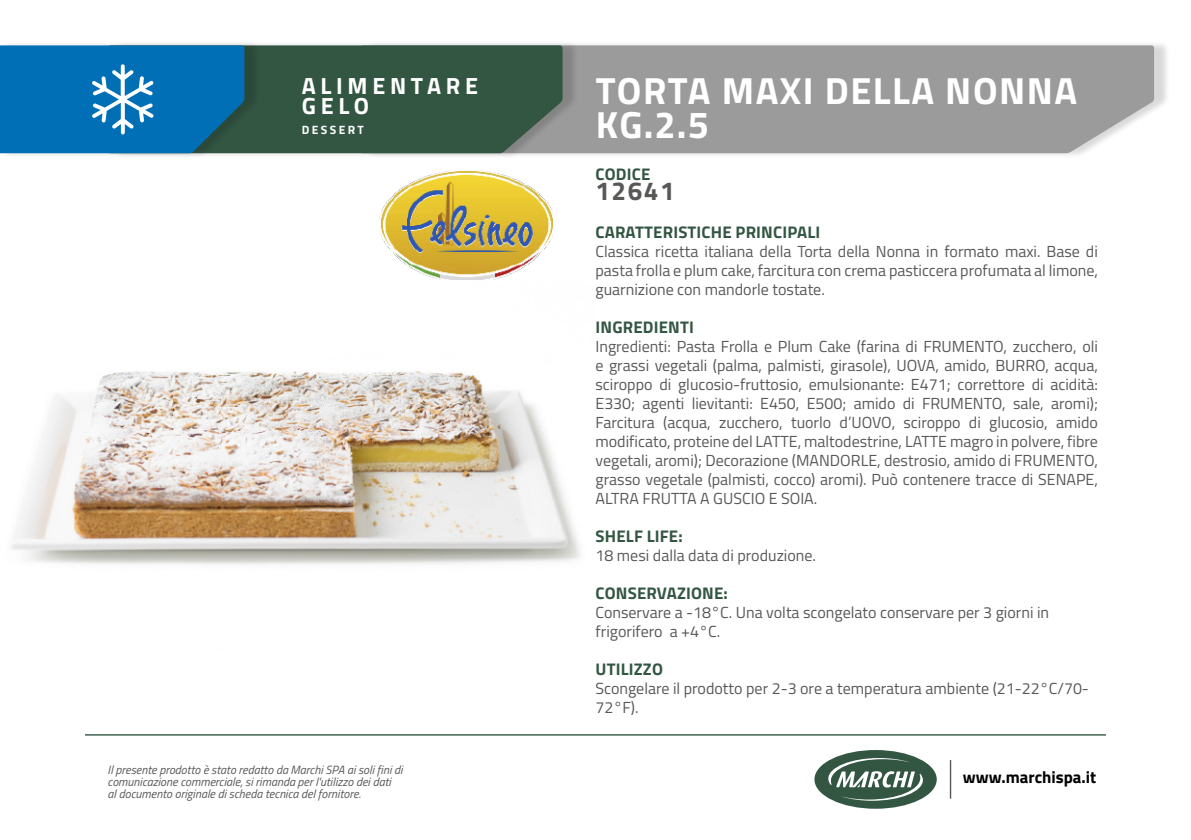
<style>
.page{position:relative;width:1191px;height:840px;background:#fff}
.page>*{position:absolute;margin:0;border:0;box-sizing:border-box;transform-origin:0 0}
.t1{font:700 37.8px/34.2px "Titillium Web";letter-spacing:.04em;color:#fff}
.t2{font:700 26px "Titillium Web";letter-spacing:.06em;color:#585857}
.t3{font:700 23.4px "Titillium Web";letter-spacing:.2em;color:#fff}
.t4{font:700 16.8px "Titillium Web";letter-spacing:.01em;color:#335643}
.t5{font:700 16.8px "Titillium Web";color:#000}
.t6{font:16px/19px "Titillium Web";color:#585857;text-align:justify}
.t7{font:italic 12px/12px "Titillium Web";color:#585857}
.t8{font:700 12px "Titillium Web";letter-spacing:.2em;color:#fff}
</style>
<div class="page">
<img style="left:12px;top:279px;width:568px;height:286px">
<div style="left:365px;top:40px;width:805px;height:119px;background:#000;opacity:.15"></div>
<div style="left:578px;top:45px;width:576px;height:108px;background:#9c9b9b"></div>
<div style="left:113px;top:40px;width:465px;height:119px;background:#000;opacity:.15"></div>
<div style="left:260px;top:45px;width:302px;height:108px;background:#335643"></div>
<div style="left:0;top:40px;width:260px;height:119px;background:#000;opacity:.15"></div>
<svg style="left:0;top:45px;width:244px;height:108px;background:#0e74b3"></svg>
<img style="left:380px;top:171px;width:173px;height:108px">
<hr style="left:949px;top:759px;width:2px;height:39px;background:#585857">
<div style="left:814px;top:749px;width:122px;height:59px;background:#335643;border-radius:50%"></div>
<svg style="left:828px;top:757px;width:95px;height:43px"></svg>
<hr style="left:85px;top:733px;width:1021px;height:2px;background:#335643">
<p class="t3" style="left:302px;top:68px;width:178px">ALIMENTARE</p>
<p class="t3" style="left:302px;top:88px;width:69px">GELO</p>
<p class="t8" style="left:302px;top:121px;width:64px">DESSERT</p>
<p class="t7" style="left:108px;top:762px;width:296px">Il presente prodotto è stato redatto da Marchi SPA ai soli fini di comunicazione commerciale, si rimanda per l'utilizzo dei dati<br>al documento originale di scheda tecnica del fornitore.</p>
<p class="t1" style="left:595px;top:71px;width:483px">TORTA MAXI DELLA NONNA<br>KG.2.5</p>
<p class="t4" style="left:595px;top:161px;width:56px">CODICE</p>
<p class="t2" style="left:595px;top:171px;width:81px">12641</p>
<p class="t4" style="left:595px;top:219px;width:226px">CARATTERISTICHE PRINCIPALI</p>
<p class="t6" style="left:595px;top:241px;width:504px">Classica ricetta italiana della Torta della Nonna in formato maxi. Base di pasta frolla e plum cake, farcitura con crema pasticcera profumata al limone, guarnizione con mandorle tostate.</p>
<p class="t4" style="left:595px;top:314px;width:100px">INGREDIENTI</p>
<p class="t6" style="left:595px;top:336px;width:504px">Ingredienti: Pasta Frolla e Plum Cake (farina di FRUMENTO, zucchero, oli e grassi vegetali (palma, palmisti, girasole), UOVA, amido, BURRO, acqua, sciroppo di glucosio-fruttosio, emulsionante: E471; correttore di acidità:<br>E330; agenti lievitanti: E450, E500; amido di FRUMENTO, sale, aromi); Farcitura (acqua, zucchero, tuorlo d’UOVO, sciroppo di glucosio, amido modificato, proteine del LATTE, maltodestrine, LATTE magro in polvere, fibre vegetali, aromi); Decorazione (MANDORLE, destrosio, amido di FRUMENTO, grasso vegetale (palmisti, cocco) aromi). Può contenere tracce di SENAPE, ALTRA FRUTTA A GUSCIO E SOIA.</p>
<p class="t4" style="left:595px;top:523px;width:89px">SHELF LIFE:</p>
<p class="t6" style="left:595px;top:545px;width:222px">18 mesi dalla data di produzione.</p>
<p class="t4" style="left:595px;top:580px;width:134px">CONSERVAZIONE:</p>
<p class="t6" style="left:595px;top:602px;width:455px">Conservare a -18°C. Una volta scongelato conservare per 3 giorni in frigorifero a +4°C.</p>
<p class="t4" style="left:595px;top:656px;width:69px">UTILIZZO</p>
<p class="t6" style="left:595px;top:678px;width:495px">Scongelare il prodotto per 2-3 ore a temperatura ambiente (21-22°C/70-<br>72°F).</p>
<p class="t5" style="left:963px;top:764px;width:135px">www.marchispa.it</p>
</div>
